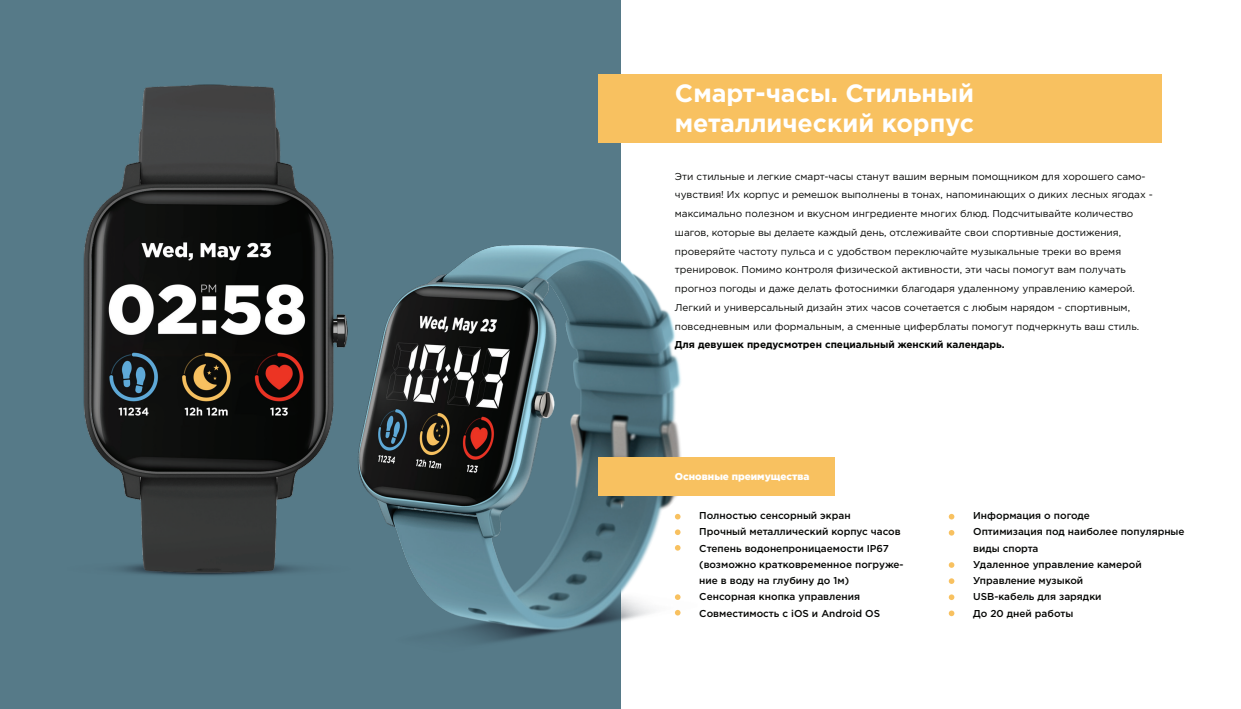
<style>
.page{position:relative;width:1241px;height:709px;background:#fff}
.page>*{position:absolute;margin:0;border:0;box-sizing:border-box;transform-origin:0 0}
.t1{font:700 25px/30px "Gotham Pro";color:#fff}
.t2{font:10px/18.8px "Gotham Pro";color:#040503}
.t3{font:500 10px/16.2px "Gotham Pro";color:#040503}
.t4{font:700 10px "Gotham Pro";color:#040503}
.t5{font:900 10px "Gotham Pro";color:#fff}
</style>
<div class="page">
<img style="left:0;top:0;width:779px;height:709px">
<svg style="left:674px;top:514px;width:6px;height:5px"></svg>
<svg style="left:674px;top:529px;width:6px;height:6px"></svg>
<svg style="left:674px;top:545px;width:6px;height:5px"></svg>
<svg style="left:948px;top:514px;width:6px;height:5px"></svg>
<svg style="left:948px;top:530px;width:6px;height:5px"></svg>
<svg style="left:948px;top:610px;width:6px;height:6px"></svg>
<svg style="left:948px;top:562px;width:6px;height:6px"></svg>
<svg style="left:948px;top:578px;width:6px;height:6px"></svg>
<svg style="left:948px;top:594px;width:6px;height:6px"></svg>
<svg style="left:674px;top:610px;width:6px;height:5px"></svg>
<svg style="left:674px;top:594px;width:6px;height:6px"></svg>
<div style="left:598px;top:457px;width:236px;height:39px;background:#f8c160"></div>
<div style="left:598px;top:75px;width:563px;height:68px;background:#f8c160"></div>
<h1 class="t1" style="left:674px;top:78px;width:300px">Смарт-часы. Стильный металлический корпус</h1>
<p class="t2" style="left:674px;top:167px;width:479px">Эти стильные и легкие смарт-часы станут вашим верным помощником для хорошего само&shy;чувствия! Их корпус и ремешок выполнены в тонах, напоминающих о диких лесных ягодах - максимально полезном и вкусном ингредиенте многих блюд. Подсчитывайте количество шагов, которые вы делаете каждый день, отслеживайте свои спортивные достижения, проверяйте частоту пульса и с удобством переключайте музыкальные треки во время тренировок. Помимо контроля физической активности, эти часы помогут вам получать прогноз погоды и даже делать фотоснимки благодаря удаленному управлению камерой.<br>Легкий и универсальный дизайн этих часов сочетается с любым нарядом - спортивным, повседневным или формальным, а сменные циферблаты помогут подчеркнуть ваш стиль.</p>
<p class="t4" style="left:674px;top:339px;width:331px">Для девушек предусмотрен специальный женский календарь.</p>
<p class="t5" style="left:674px;top:470px;width:136px">Основные преимущества</p>
<p class="t3" style="left:699px;top:507px;width:206px">Полностью сенсорный экран<br>Прочный металлический корпус часов<br>Степень водонепроницаемости IP67 (возможно кратковременное погруже&shy;ние в воду на глубину до 1м)<br>Сенсорная кнопка управления<br>Совместимость с iOS и Android OS</p>
<p class="t3" style="left:973px;top:507px;width:213px">Информация о погоде<br>Оптимизация под наиболее популярные виды спорта<br>Удаленное управление камерой<br>Управление музыкой<br>USB-кабель для зарядки<br>До 20 дней работы</p>
</div>
